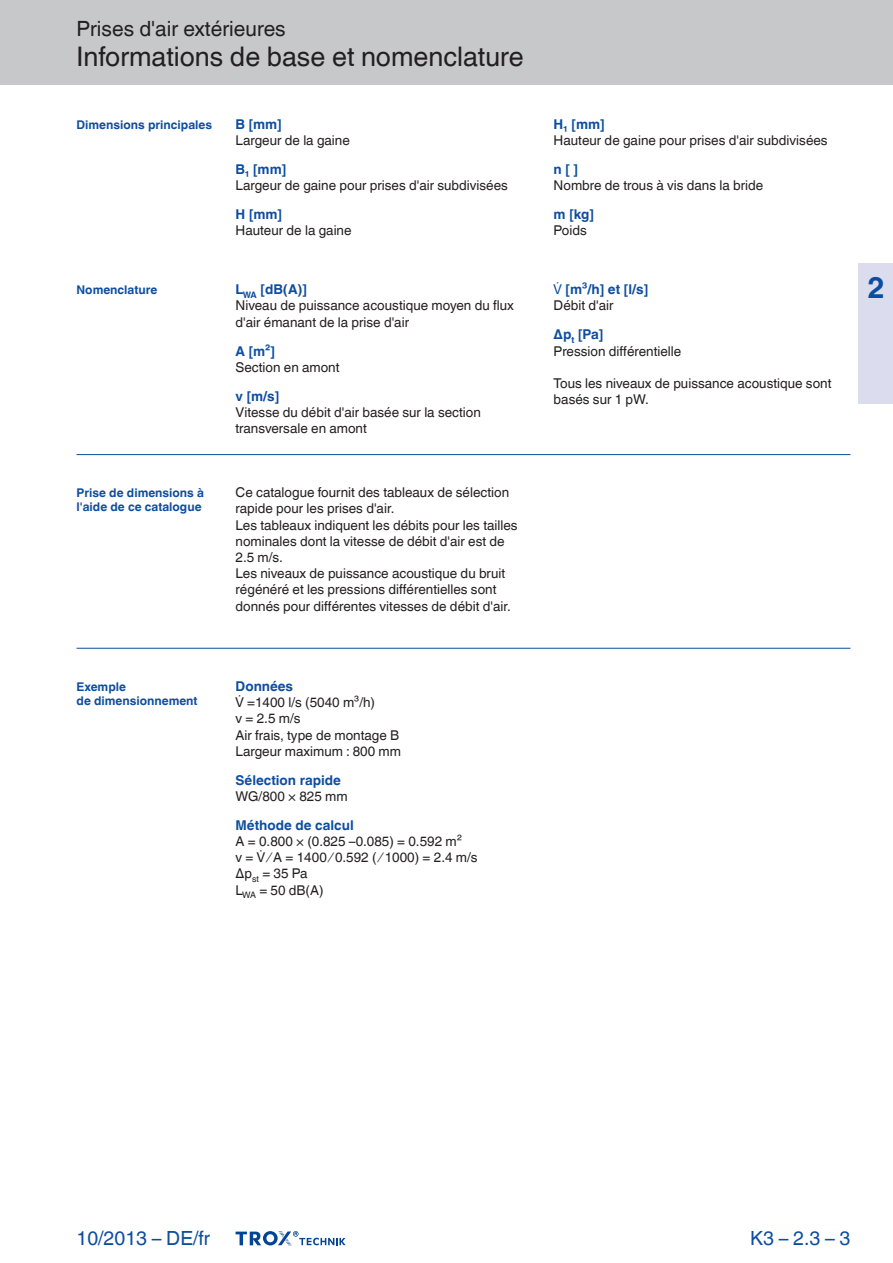
<style>
.page{position:relative;width:893px;height:1263px;background:#fff}
.page>*{position:absolute;margin:0;border:0;box-sizing:border-box;transform-origin:0 0}
.t1{font:700 30px "TROX Helvetica";color:#0d4da1}
.t2{font:27px "TROX Helvetica";color:#231f20}
.t3{font:21px "TROX Helvetica";color:#231f20}
.t4{font:19.5px "TROX Helvetica";color:#0d4da1}
.t5{font:13.5px/16.2px "TROX Helvetica";color:#231f20}
.t6{font:700 13.5px "TROX Helvetica";color:#0d4da1}
.t7{font:700 12px/14.4px "TROX Helvetica";color:#0d4da1}
.s1{font-weight:700;color:#0d4da1}
</style>
<div class="page">
<div style="left:0;top:0;width:893px;height:85px;background:#c7c8ca"></div>
<div style="left:859px;top:264px;width:34px;height:140px;background:#dbddef"></div>
<hr style="left:77px;top:454px;width:773px;height:1px;background:#0d4da1">
<hr style="left:77px;top:648px;width:773px;height:1px;background:#0d4da1">
<svg style="left:236px;top:1231px;width:110px;height:15px"></svg>
<h3 class="t3" style="left:77px;top:17px;width:211px">Prises d'air extérieures</h3>
<h2 class="t2" style="left:77px;top:41px;width:449px">Informations de base et nomenclature</h2>
<p class="t7" style="left:77px;top:117px;width:137px">Dimensions principales</p>
<p class="t6" style="left:236px;top:116px;width:48px">B [mm]</p>
<p class="t5" style="left:236px;top:132px;width:116px">Largeur de la gaine</p>
<p class="t6" style="left:236px;top:161px;width:52px">B₁ [mm]</p>
<p class="t5" style="left:236px;top:177px;width:274px">Largeur de gaine pour prises d'air subdivisées</p>
<p class="t6" style="left:236px;top:207px;width:48px">H [mm]</p>
<p class="t5" style="left:236px;top:223px;width:117px">Hauteur de la gaine</p>
<p class="t7" style="left:77px;top:283px;width:82px">Nomenclature</p>
<p class="t5" style="left:236px;top:281px;width:280px"><span class="s1">L</span><sub>WA</sub> <span class="s1">[dB(A)]<br></span>Niveau de puissance acoustique moyen du flux d'air émanant de la prise d'air</p>
<p class="t6" style="left:236px;top:343px;width:41px">A [m²]</p>
<p class="t5" style="left:236px;top:359px;width:105px">Section en amont</p>
<p class="t6" style="left:236px;top:388px;width:45px">v [m/s]</p>
<p class="t5" style="left:236px;top:404px;width:247px">Vitesse du débit d'air basée sur la section transversale en amont</p>
<p class="t7" style="left:77px;top:486px;width:129px">Prise de dimensions à l'aide de ce catalogue</p>
<p class="t5" style="left:236px;top:484px;width:284px">Ce catalogue fournit des tableaux de sélection rapide pour les prises d'air.<br>Les tableaux indiquent les débits pour les tailles nominales dont la vitesse de débit d'air est de 2.5 m/s.<br>Les niveaux de puissance acoustique du bruit régénéré et les pressions différentielles sont donnés pour différentes vitesses de débit d'air.</p>
<p class="t7" style="left:77px;top:679px;width:123px">Exemple<br>de dimensionnement</p>
<p class="t6" style="left:236px;top:678px;width:59px">Données</p>
<p class="t5" style="left:236px;top:694px;width:167px;text-indent:12px">=1400 l/s (5040 m³/h)<br>v = 2.5 m/s<br>Air frais, type de montage B<br>Largeur maximum : 800 mm</p>
<p class="t6" style="left:236px;top:772px;width:107px">Sélection rapide</p>
<p class="t5" style="left:236px;top:788px;width:113px">WG/800 × 825 mm</p>
<p class="t6" style="left:236px;top:817px;width:120px">Méthode de calcul</p>
<p class="t5" style="left:236px;top:833px;width:244px">A = 0.800 × (0.825 –0.085) = 0.592 m²<br>v = ∕ A = 1400 ∕ 0.592 ( ∕ 1000) = 2.4 m/s<br>Δp<sub>st</sub> = 35 Pa<br>L<sub>WA</sub> = 50 dB(A)</p>
<p class="t6" style="left:554px;top:116px;width:52px">H₁ [mm]</p>
<p class="t5" style="left:554px;top:132px;width:276px">Hauteur de gaine pour prises d'air subdivisées</p>
<p class="t6" style="left:554px;top:161px;width:26px">n [ ]</p>
<p class="t5" style="left:554px;top:177px;width:211px">Nombre de trous à vis dans la bride</p>
<p class="t6" style="left:554px;top:207px;width:42px">m [kg]</p>
<p class="t5" style="left:554px;top:223px;width:35px">Poids</p>
<p class="t6" style="left:566px;top:282px;width:84px">[m³/h] et [l/s]</p>
<p class="t5" style="left:554px;top:291px;width:61px;line-height:29px">Débit d'air<br><span class="s1">Δp</span><sub>t</sub> <span class="s1">[Pa]</span></p>
<p class="t5" style="left:554px;top:343px;width:129px">Pression différentielle</p>
<p class="t5" style="left:554px;top:375px;width:279px">Tous les niveaux de puissance acoustique sont basés sur 1 pW.</p>
<h1 class="t1" style="left:867px;top:270px;width:19px">2</h1>
<h3 class="t4" style="left:77px;top:1227px;width:135px">10/2013 – DE/fr</h3>
<h3 class="t4" style="left:750px;top:1227px;width:102px">K3 – 2.3 – 3</h3>
</div>
